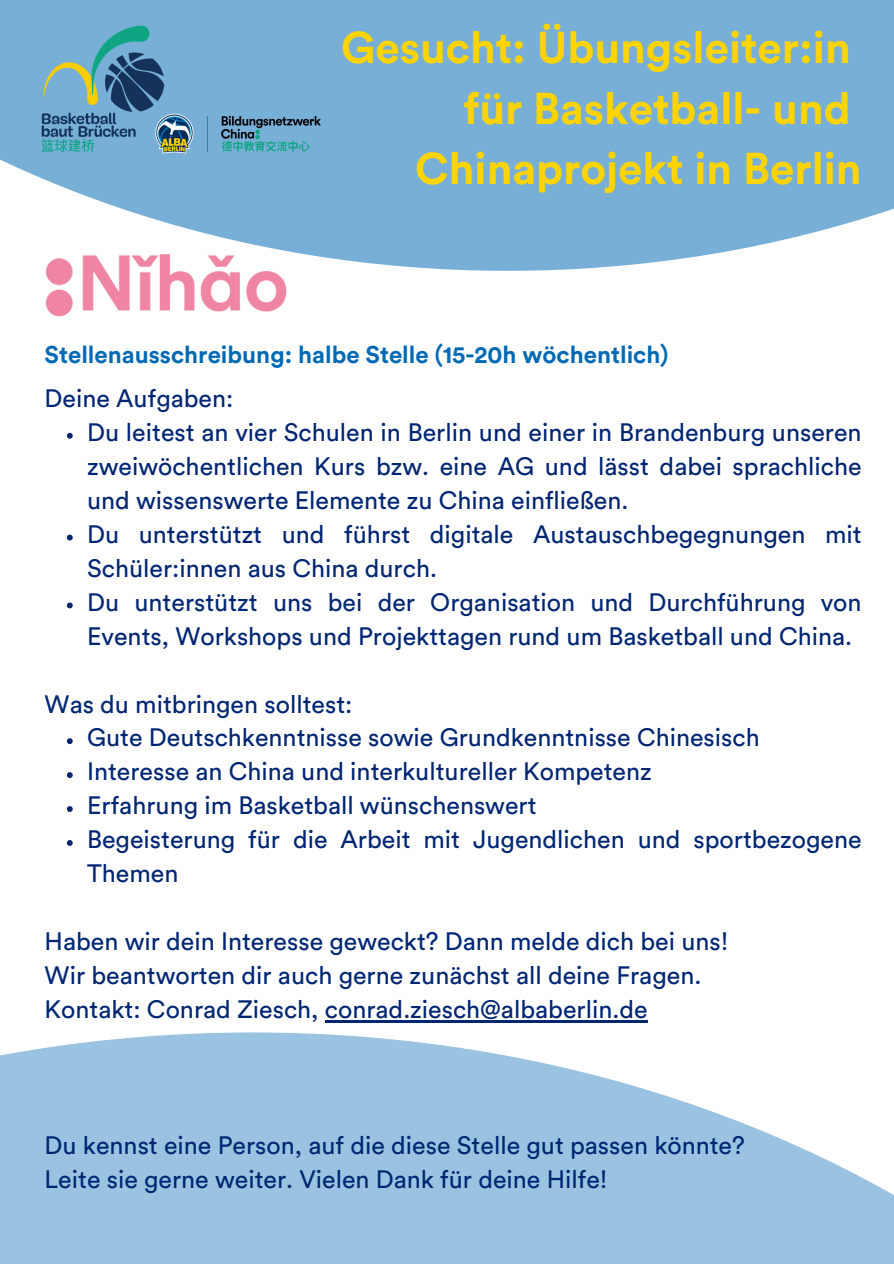
<style>
.page{position:relative;width:894px;height:1264px;background:#fff}
.page>*{position:absolute;margin:0;border:0;box-sizing:border-box;transform-origin:0 0}
.t1{font:700 43.95px/60.8px "Circular Std";color:#ffd400;text-align:right}
.t2{font:24.9px/33.9px "Circular Std";color:#002673}
.t3{font:700 24px "Circular Std";color:#0069b4}
</style>
<div class="page">
<svg style="left:0;top:0;width:893px;height:271px;background:#86b7db"></svg>
<svg style="left:0;top:1032px;width:893px;height:231px;fill:#99c3e1"></svg>
<img style="left:45px;top:252px;width:243px;height:64px">
<svg style="left:67px;top:433px;width:6px;height:5px"></svg>
<svg style="left:67px;top:534px;width:6px;height:6px"></svg>
<svg style="left:67px;top:602px;width:6px;height:6px"></svg>
<svg style="left:67px;top:738px;width:6px;height:6px"></svg>
<svg style="left:67px;top:772px;width:6px;height:6px"></svg>
<svg style="left:67px;top:806px;width:6px;height:6px"></svg>
<svg style="left:67px;top:840px;width:6px;height:5px"></svg>
<hr style="left:325px;top:1020px;width:322px;height:2px;background:#002673">
<img style="left:40px;top:25px;width:283px;height:129px">
<h2 class="t1" style="left:341px;top:19px;width:522px">Gesucht: Übungsleiter:in für Basketball- und<br>Chinaprojekt in Berlin</h2>
<h2 class="t3" style="left:45px;top:343px;width:625px">Stellenausschreibung: halbe Stelle (15-20h wöchentlich)</h2>
<h1 class="t2" style="left:45px;top:382px;width:190px">Deine Aufgaben:</h1>
<p class="t2" style="left:87px;top:416px;width:775px;text-align:justify">Du leitest an vier Schulen in Berlin und einer in Brandenburg unseren zweiwöchentlichen Kurs bzw. eine AG und lässt dabei sprachliche und wissenswerte Elemente zu China einfließen.</p>
<h2 class="t2" style="left:87px;top:518px;width:775px">Du unterstützt und führst digitale Austauschbegegnungen mit<br>Schüler:innen aus China durch.</h2>
<h2 class="t2" style="left:87px;top:586px;width:775px">Du unterstützt uns bei der Organisation und Durchführung von<br>Events, Workshops und Projekttagen rund um Basketball und China.</h2>
<p class="t2" style="left:45px;top:688px;width:309px">Was du mitbringen solltest:</p>
<p class="t2" style="left:87px;top:721px;width:674px">Gute Deutschkenntnisse sowie Grundkenntnisse Chinesisch</p>
<p class="t2" style="left:87px;top:755px;width:566px">Interesse an China und interkultureller Kompetenz</p>
<h2 class="t2" style="left:87px;top:789px;width:451px">Erfahrung im Basketball wünschenswert</h2>
<p class="t2" style="left:87px;top:823px;width:775px">Begeisterung für die Arbeit mit Jugendlichen und sportbezogene<br>Themen</p>
<p class="t2" style="left:45px;top:925px;width:685px">Haben wir dein Interesse geweckt? Dann melde dich bei uns!<br>Wir beantworten dir auch gerne zunächst all deine Fragen.<br>Kontakt: Conrad Ziesch, conrad.ziesch@albaberlin.de</p>
<p class="t2" style="left:45px;top:1128px;width:701px">Du kennst eine Person, auf die diese Stelle gut passen könnte?<br>Leite sie gerne weiter. Vielen Dank für deine Hilfe!</p>
</div>
